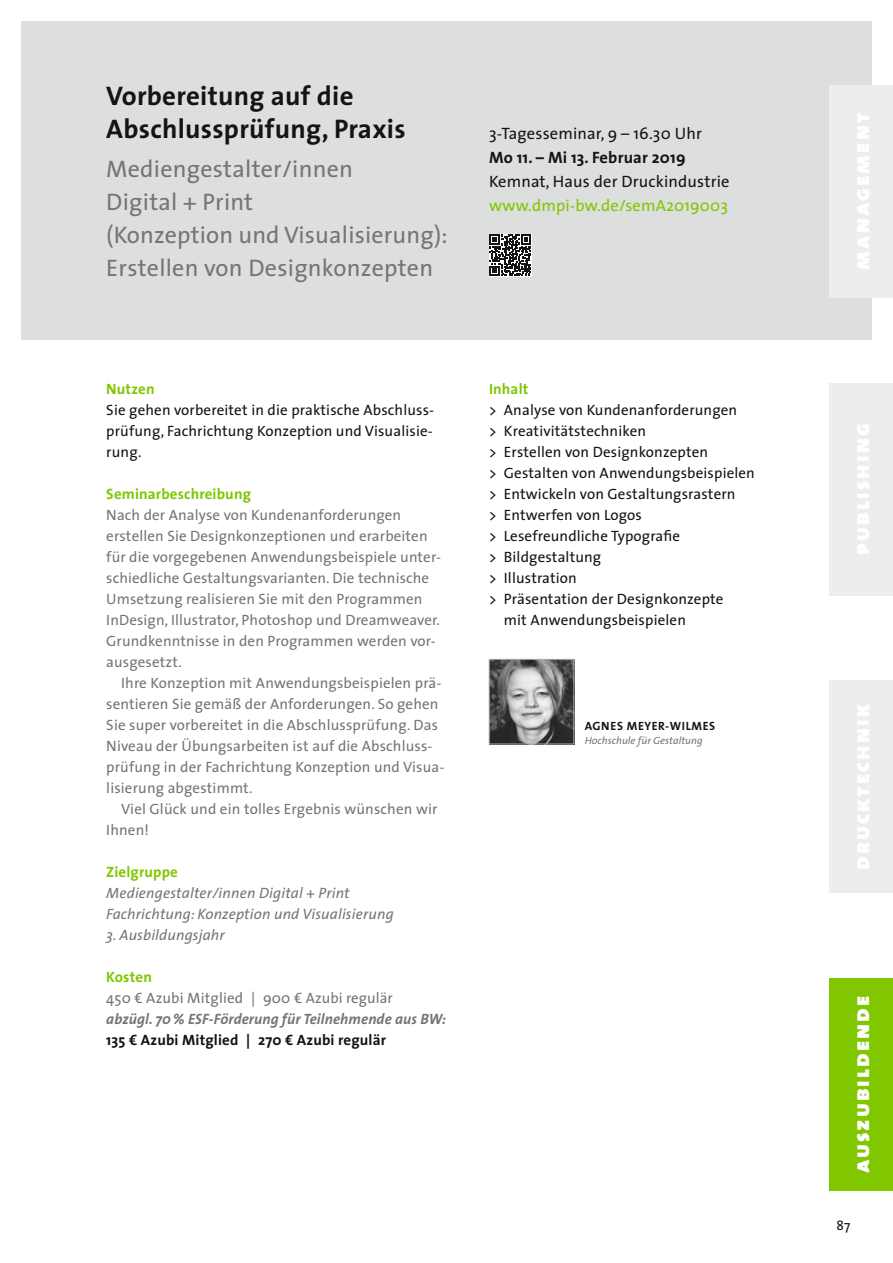
<style>
.page{position:relative;width:893px;height:1263px;background:#fff}
.page>*{position:absolute;margin:0;border:0;box-sizing:border-box;transform-origin:0 0}
.t1{font:700 27px/33px "The Sans";letter-spacing:.01em;color:#131413}
.t2{font:24px/33px "The Sans";letter-spacing:.01em;color:#757574}
.t3{font:22.5px "The Sans Black Caps";letter-spacing:.09em;color:#fff}
.t4{font:16.5px "The Sans";letter-spacing:.01em;color:#131413}
.t5{font:16.5px "The Sans";letter-spacing:.01em;color:#80c700}
.t6{font:700 16.5px "The Sans";letter-spacing:.01em;color:#131413}
.t7{font:15px/21px "The Sans";letter-spacing:.01em;color:#757574}
.t8{font:15px/21px "The Sans";letter-spacing:.01em;color:#131413;text-align:justify}
.t9{font:italic 15px/21px "The Sans";letter-spacing:.01em;color:#757574}
.t10{font:700 15px "The Sans";letter-spacing:.01em;color:#80c700}
.t11{font:italic 700 15px "The Sans";letter-spacing:.005em;color:#757574}
.t12{font:700 15px "The Sans";letter-spacing:.01em;color:#131413}
.t13{font:13.5px "The Sans";color:#131413}
.t14{font:700 12px "The Sans";letter-spacing:.05em;color:#131413}
.t15{font:italic 10.5px "The Sans";color:#757574}
</style>
<div class="page">
<div style="left:21px;top:21px;width:851px;height:319px;background:#dddede"></div>
<img style="left:491px;top:661px;width:81px;height:81px">
<div style="left:489px;top:659px;width:85px;height:85px;border:1px solid #afafb0"></div>
<svg style="left:489px;top:234px;width:1px;height:42px"></svg>
<svg style="left:490px;top:234px;width:41px;height:42px;background:#5f605f"></svg>
<div style="left:829px;top:383px;width:64px;height:212px;background:#eceded"></div>
<div style="left:829px;top:680px;width:64px;height:213px;background:#eceded"></div>
<div style="left:829px;top:978px;width:64px;height:213px;background:#80c700"></div>
<div style="left:829px;top:85px;width:64px;height:213px;background:#eceded"></div>
<h1 class="t1" style="left:106px;top:78px;width:301px">Vorbereitung auf die<br>Abschlussprüfung, Praxis</h1>
<h2 class="t2" style="left:106px;top:152px;width:343px">Mediengestalter/innen<br>Digital + Print<br>(Konzeption und Visualisierung):<br>Erstellen von Designkonzepten</h2>
<p class="t10" style="left:106px;top:376px;width:50px">Nutzen</p>
<p class="t8" style="left:106px;top:399px;width:329px">Sie gehen vorbereitet in die praktische Abschluss&shy;prüfung, Fachrichtung Konzeption und Visualisie&shy;rung.</p>
<p class="t10" style="left:106px;top:481px;width:146px">Seminarbeschreibung</p>
<p class="t7" style="left:106px;top:504px;width:336px">Nach der Analyse von Kundenanforderungen erstellen Sie Designkonzeptionen und erarbeiten für die vorgegebenen Anwendungsbeispiele unter&shy;schiedliche Gestaltungsvarianten. Die technische Umsetzung realisieren Sie mit den Programmen InDesign, Illustrator, Photoshop und Dreamweaver.<br>Grundkenntnisse in den Programmen werden vor&shy;ausgesetzt.</p>
<p class="t7" style="left:106px;top:672px;width:340px;text-indent:15px">Ihre Konzeption mit Anwendungsbeispielen prä&shy;sentieren Sie gemäß der Anforderungen. So gehen Sie super vorbereitet in die Abschlussprüfung. Das Niveau der Übungsarbeiten ist auf die Abschluss&shy;prüfung in der Fachrichtung Konzeption und Visua&shy;lisierung abgestimmt.</p>
<p class="t7" style="left:106px;top:798px;width:333px;text-indent:15px">Viel Glück und ein tolles Ergebnis wünschen wir<br>Ihnen!</p>
<p class="t10" style="left:106px;top:859px;width:73px">Zielgruppe</p>
<p class="t9" style="left:106px;top:882px;width:289px">Mediengestalter/innen Digital + Print<br>Fachrichtung: Konzeption und Visualisierung</p>
<p class="t9" style="left:106px;top:924px;width:120px">3. Ausbildungsjahr</p>
<p class="t10" style="left:106px;top:965px;width:47px">Kosten</p>
<p class="t7" style="left:106px;top:987px;width:288px">450 € Azubi Mitglied | 900 € Azubi regulär</p>
<p class="t11" style="left:106px;top:1007px;width:341px">abzügl. 70 % ESF-Förderung für Teilnehmende aus BW:</p>
<p class="t12" style="left:106px;top:1028px;width:281px">135 € Azubi Mitglied | 270 € Azubi regulär</p>
<p class="t4" style="left:489px;top:119px;width:214px">3-Tagesseminar, 9 – 16.30 Uhr</p>
<p class="t6" style="left:489px;top:143px;width:198px">Mo 11. – Mi 13. Februar 2019</p>
<p class="t4" style="left:489px;top:167px;width:242px">Kemnat, Haus der Druckindustrie</p>
<p class="t5" style="left:489px;top:191px;width:241px">www.dmpi-bw.de/semA2019003</p>
<p class="t10" style="left:489px;top:376px;width:41px">Inhalt</p>
<p class="t8" style="left:489px;top:399px;width:250px">&gt; Analyse von Kundenanforderungen</p>
<p class="t8" style="left:489px;top:420px;width:159px">&gt; Kreativitätstechniken</p>
<p class="t8" style="left:489px;top:441px;width:221px">&gt; Erstellen von Designkonzepten</p>
<p class="t8" style="left:489px;top:462px;width:267px">&gt; Gestalten von Anwendungsbeispielen</p>
<p class="t8" style="left:489px;top:483px;width:248px">&gt; Entwickeln von Gestaltungsrastern</p>
<p class="t8" style="left:489px;top:504px;width:154px">&gt; Entwerfen von Logos</p>
<p class="t8" style="left:489px;top:525px;width:193px">&gt; Lesefreundliche Typografie</p>
<p class="t8" style="left:489px;top:546px;width:114px">&gt; Bildgestaltung</p>
<p class="t8" style="left:489px;top:567px;width:89px">&gt; Illustration</p>
<p class="t8" style="left:489px;top:588px;width:236px">&gt; Präsentation der Designkonzepte</p>
<p class="t8" style="left:504px;top:609px;width:184px">mit Anwendungsbeispielen</p>
<p class="t14" style="left:585px;top:716px;width:132px">AGNES MEYER-WILMES</p>
<p class="t15" style="left:585px;top:732px;width:120px">Hochschule für Gestaltung</p>
<h3 class="t3" style="left:842px;top:1173px;width:179px;rotate:-90deg">auszubildende</h3>
<p class="t13" style="left:837px;top:1214px;width:15px">87</p>
</div>
